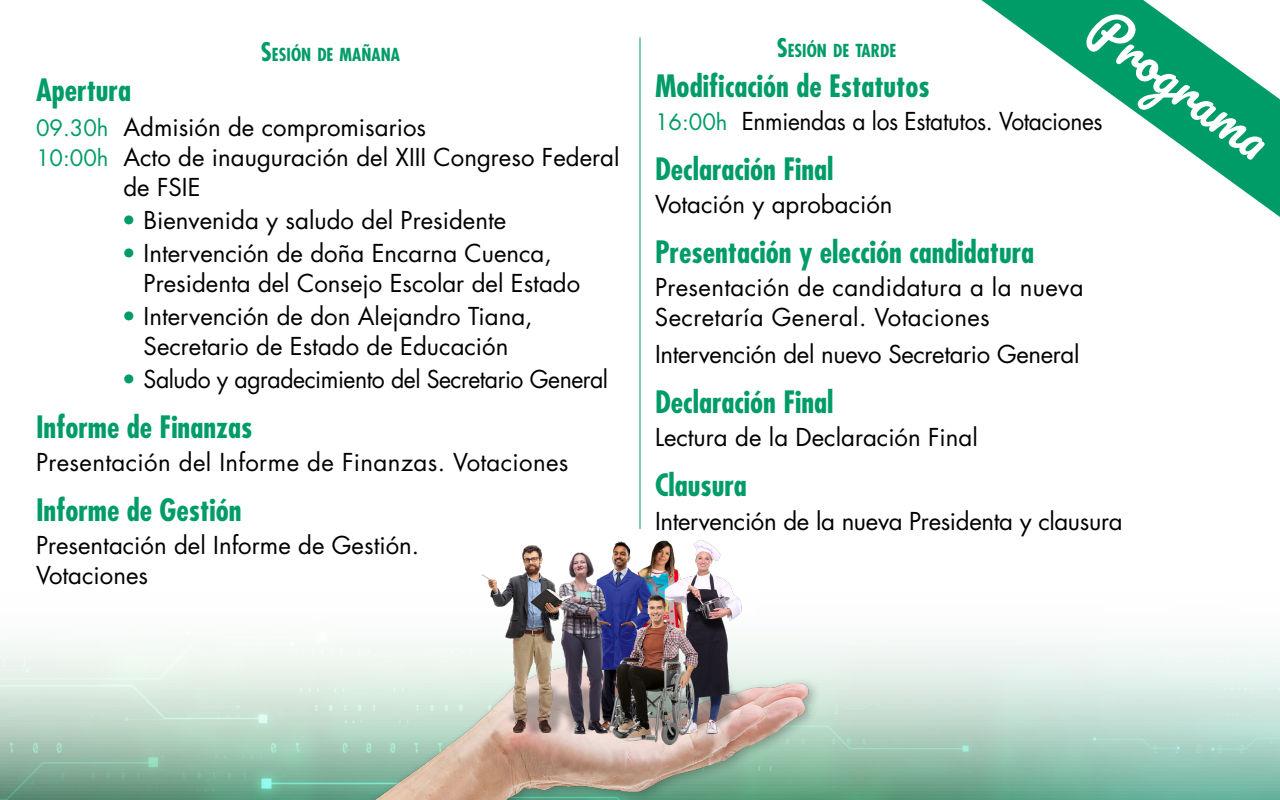
<style>
.page{position:relative;width:1280px;height:800px;background:#fff}
.page>*{position:absolute;margin:0;border:0;box-sizing:border-box;transform-origin:0 0}
.t1{font:51px "Pacifico";color:#fff;scale:.95 1}
.t2{font:700 condensed 30px "Futura Std";color:#009c68}
.t3{font:24px/30px "Futura Std";color:#000}
.t4{font:24px "Futura Std";letter-spacing:-.02em;color:#000;scale:.96 1}
.t5{font:24px "Futura Std";color:#000;scale:.95 1}
.t6{font:700 condensed 17.5px "Futura Std";color:#009c68}
.s1{font-size:25px}
.s2{font-size:22px;color:#009c68}
.s3{color:#009c68}
</style>
<div class="page">
<img style="left:0;top:37px;width:1280px;height:763px">
<div style="left:218px;top:640px;width:603px;height:160px;background:#000;opacity:.3"></div>
<img style="left:225px;top:638px;width:589px;height:162px">
<img style="left:483px;top:504px;width:274px;height:296px">
<svg style="left:981px;top:0;width:299px;height:217px"></svg>
<hr style="left:640px;top:37px;width:1px;height:492px;background:#009c68">
<p class="t6" style="left:261px;top:43px;width:141px"><span class="s1">S</span>ESIÓN DE MAÑANA</p>
<p class="t2" style="left:36px;top:71px;width:97px">Apertura</p>
<p class="t3" style="left:36px;top:112px;width:392px"><span class="s2">09.30h</span> Admisión de compromisarios</p>
<p class="t3" style="left:123px;top:142px;width:498px;text-indent:-87px"><span class="s2">10:00h</span> Acto de inauguración del XIII Congreso Federal de FSIE</p>
<p class="t3" style="left:122px;top:205px;width:386px"><span class="s3">•</span> Bienvenida y saludo del Presidente</p>
<p class="t3" style="left:144px;top:238px;width:438px;text-indent:-22px"><span class="s3">•</span> Intervención de doña Encarna Cuenca,<br>Presidenta del Consejo Escolar del Estado</p>
<p class="t3" style="left:122px;top:301px;width:412px;text-align:center"><span class="s3">•</span> Intervención de don Alejandro Tiana,<br>Secretario de Estado de Educación</p>
<p class="t4" style="left:122px;top:364px;width:508px"><span class="s3">•</span> Saludo y agradecimiento del Secretario General</p>
<p class="t2" style="left:36px;top:408px;width:218px">Informe de Finanzas</p>
<p class="t3" style="left:36px;top:447px;width:534px">Presentación del Informe de Finanzas. Votaciones</p>
<p class="t2" style="left:36px;top:491px;width:207px">Informe de Gestión</p>
<p class="t3" style="left:36px;top:530px;width:385px">Presentación del Informe de Gestión.<br>Votaciones</p>
<p class="t1" style="left:1111px;top:0;width:224px;rotate:36deg">Programa</p>
<p class="t6" style="left:777px;top:39px;width:121px"><span class="s1">S</span>ESIÓN DE TARDE</p>
<p class="t2" style="left:655px;top:67px;width:276px">Modificación de Estatutos</p>
<p class="t5" style="left:655px;top:105px;width:473px"><span class="s2">16:00h</span> Enmiendas a los Estatutos. Votaciones</p>
<p class="t2" style="left:655px;top:150px;width:180px">Declaración Final</p>
<p class="t3" style="left:655px;top:189px;width:239px">Votación y aprobación</p>
<p class="t2" style="left:655px;top:233px;width:381px">Presentación y elección candidatura</p>
<p class="t3" style="left:655px;top:272px;width:430px">Presentación de candidatura a la nueva<br>Secretaría General. Votaciones</p>
<p class="t3" style="left:655px;top:339px;width:426px">Intervención del nuevo Secretario General</p>
<p class="t2" style="left:655px;top:383px;width:180px">Declaración Final</p>
<p class="t3" style="left:655px;top:422px;width:324px">Lectura de la Declaración Final</p>
<p class="t2" style="left:655px;top:466px;width:93px">Clausura</p>
<p class="t3" style="left:655px;top:506px;width:469px">Intervención de la nueva Presidenta y clausura</p>
</div>
